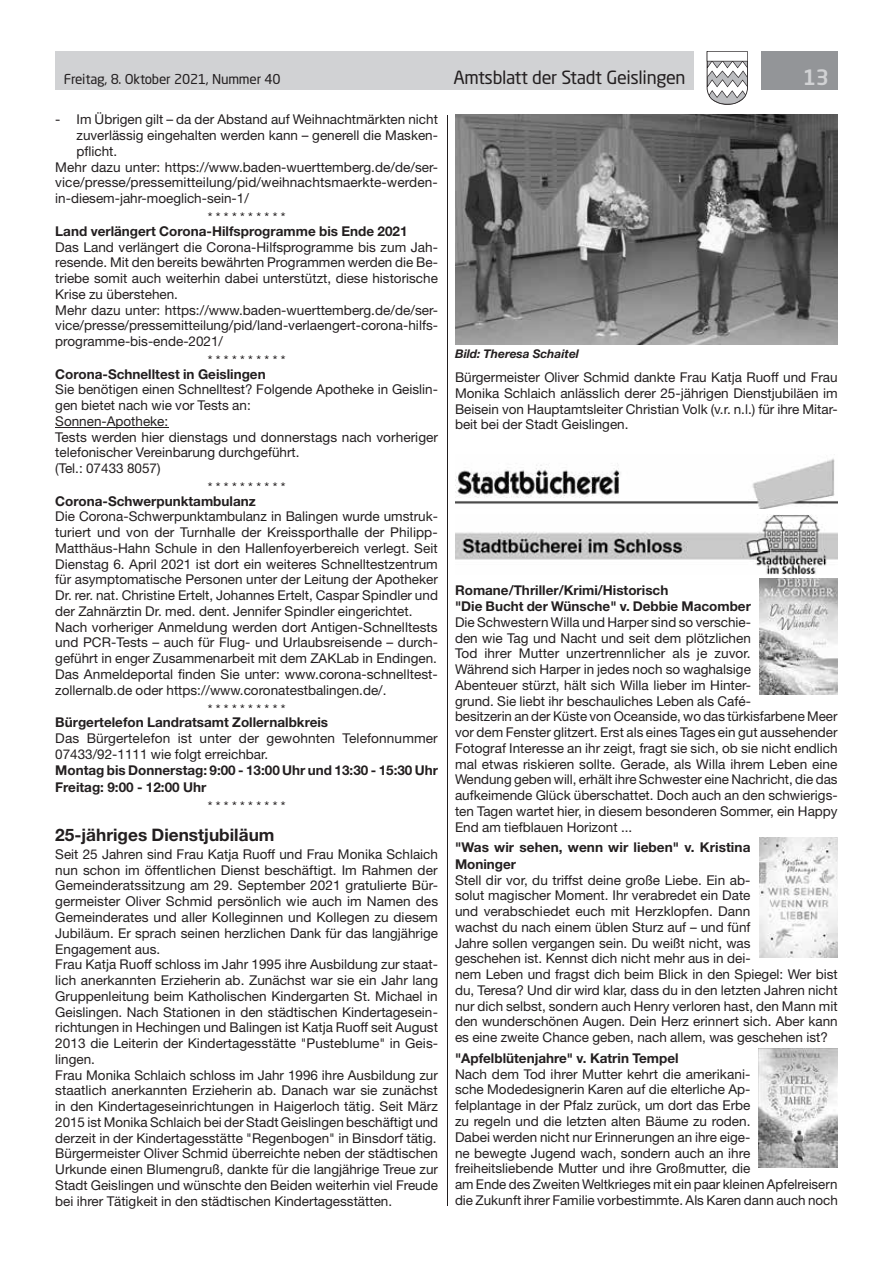
<style>
.page{position:relative;width:893px;height:1263px;background:#fff}
.page>*{position:absolute;margin:0;border:0;box-sizing:border-box;transform-origin:0 0}
.t1{font:500 21px "Neo Sans Std";color:#d1d2d4}
.t2{font:18px "Neo Sans Std";letter-spacing:-.02em;color:#231f20}
.t3{font:700 17.25px "Helvetica Neue LT Std";color:#231f20}
.t4{font:13.5px/15.8px "Helvetica Neue LT Std";color:#231f20}
.t5{font:700 13.5px/16.5px "Helvetica Neue LT Std";color:#231f20}
.t6{font:13.5px "Neo Sans Std";letter-spacing:-.015em;color:#231f20}
.t7{font:italic 700 12px "Helvetica Neue LT Std";color:#231f20}
</style>
<div class="page">
<div style="left:55px;top:51px;width:639px;height:38px;background:#d1d2d4"></div>
<div style="left:761px;top:51px;width:77px;height:38px;background:#939598"></div>
<svg style="left:707px;top:51px;width:41px;height:54px"></svg>
<hr style="left:447px;top:115px;width:1px;height:1090px;background:#231f20">
<hr style="left:55px;top:427px;width:113px;height:1px;background:#231f20">
<img style="left:455px;top:115px;width:383px;height:229px">
<img style="left:455px;top:458px;width:383px;height:51px">
<img style="left:455px;top:515px;width:383px;height:59px">
<img style="left:759px;top:578px;width:79px;height:116px">
<img style="left:759px;top:838px;width:79px;height:120px">
<img style="left:759px;top:1049px;width:79px;height:118px">
<p class="t6" style="left:64px;top:71px;width:218px">Freitag, 8. Oktober 2021, Nummer 40</p>
<h2 class="t2" style="left:453px;top:66px;width:234px">Amtsblatt der Stadt Geislingen</h2>
<h1 class="t1" style="left:803px;top:64px;width:28px">13</h1>
<p class="t4" style="left:55px;top:112px;width:384px">- Im Übrigen gilt – da der Abstand auf Weihnachtmärkten nicht</p>
<p class="t4" style="left:77px;top:127px;width:363px">zuverlässig eingehalten werden kann – generell die Masken-</p>
<p class="t4" style="left:77px;top:143px;width:42px">pflicht.</p>
<p class="t4" style="left:55px;top:159px;width:384px">Mehr dazu unter: https://www.baden-wuerttemberg.de/de/ser-</p>
<p class="t4" style="left:55px;top:175px;width:384px">vice/presse/pressemitteilung/pid/weihnachtsmaerkte-werden-</p>
<p class="t4" style="left:55px;top:190px;width:195px">in-diesem-jahr-moeglich-sein-1/</p>
<p class="t4" style="left:208px;top:209px;width:79px">* * * * * * * * * *</p>
<p class="t5" style="left:55px;top:222px;width:354px">Land verlängert Corona-Hilfsprogramme bis Ende 2021</p>
<p class="t4" style="left:55px;top:239px;width:384px">Das Land verlängert die Corona-Hilfsprogramme bis zum Jah&shy;resende. Mit den bereits bewährten Programmen werden die Be&shy;triebe somit auch weiterhin dabei unterstützt, diese historische Krise zu überstehen.<br>Mehr dazu unter: https://www.baden-wuerttemberg.de/de/ser&shy;vice/presse/pressemitteilung/pid/land-verlaengert-corona-hilfs&shy;programme-bis-ende-2021/</p>
<p class="t4" style="left:208px;top:352px;width:79px">* * * * * * * * * *</p>
<p class="t5" style="left:55px;top:365px;width:212px">Corona-Schnelltest in Geislingen</p>
<p class="t4" style="left:55px;top:381px;width:384px">Sie benötigen einen Schnelltest? Folgende Apotheke in Geislin&shy;gen bietet nach wie vor Tests an:<br>Sonnen-Apotheke:<br>Tests werden hier dienstags und donnerstags nach vorheriger telefonischer Vereinbarung durchgeführt.<br>(Tel.: 07433 8057)</p>
<p class="t4" style="left:208px;top:479px;width:79px">* * * * * * * * * *</p>
<p class="t5" style="left:55px;top:492px;width:202px">Corona-Schwerpunktambulanz</p>
<p class="t4" style="left:55px;top:508px;width:384px">Die Corona-Schwerpunktambulanz in Balingen wurde umstruk&shy;turiert und von der Turnhalle der Kreissporthalle der Philipp-Matthäus-Hahn Schule in den Hallenfoyerbereich verlegt. Seit Dienstag 6. April 2021 ist dort ein weiteres Schnelltestzentrum für asymptomatische Personen unter der Leitung der Apotheker Dr. rer. nat. Christine Ertelt, Johannes Ertelt, Caspar Spindler und der Zahnärztin Dr. med. dent. Jennifer Spindler eingerichtet.<br>Nach vorheriger Anmeldung werden dort Antigen-Schnelltests und PCR-Tests – auch für Flug- und Urlaubsreisende – durch&shy;geführt in enger Zusammenarbeit mit dem ZAKLab in Endingen.<br>Das Anmeldeportal finden Sie unter: www.corona-schnelltest&shy;zollernalb.de oder https://www.coronatestbalingen.de/.</p>
<p class="t4" style="left:208px;top:701px;width:79px">* * * * * * * * * *</p>
<p class="t5" style="left:55px;top:714px;width:274px">Bürgertelefon Landratsamt Zollernalbkreis</p>
<p class="t4" style="left:55px;top:730px;width:384px">Das Bürgertelefon ist unter der gewohnten Telefonnummer<br>07433/92-1111 wie folgt erreichbar.</p>
<p class="t5" style="left:55px;top:762px;width:384px">Montag bis Donnerstag: 9:00 - 13:00 Uhr und 13:30 - 15:30 Uhr<br>Freitag: 9:00 - 12:00 Uhr</p>
<p class="t4" style="left:208px;top:798px;width:79px">* * * * * * * * * *</p>
<p class="t3" style="left:55px;top:824px;width:221px">25-jähriges Dienstjubiläum</p>
<p class="t4" style="left:55px;top:846px;width:384px">Seit 25 Jahren sind Frau Katja Ruoff und Frau Monika Schlaich nun schon im öffentlichen Dienst beschäftigt. Im Rahmen der Gemeinderatssitzung am 29. September 2021 gratulierte Bür&shy;germeister Oliver Schmid persönlich wie auch im Namen des Gemeinderates und aller Kolleginnen und Kollegen zu diesem Jubiläum. Er sprach seinen herzlichen Dank für das langjährige Engagement aus.<br>Frau Katja Ruoff schloss im Jahr 1995 ihre Ausbildung zur staat&shy;lich anerkannten Erzieherin ab. Zunächst war sie ein Jahr lang Gruppenleitung beim Katholischen Kindergarten St. Michael in Geislingen. Nach Stationen in den städtischen Kindertagesein&shy;richtungen in Hechingen und Balingen ist Katja Ruoff seit August 2013 die Leiterin der Kindertagesstätte "Pusteblume" in Geis&shy;lingen.<br>Frau Monika Schlaich schloss im Jahr 1996 ihre Ausbildung zur staatlich anerkannten Erzieherin ab. Danach war sie zunächst in den Kindertageseinrichtungen in Haigerloch tätig. Seit März 2015 ist Monika Schlaich bei der Stadt Geislingen beschäftigt und derzeit in der Kindertagesstätte "Regenbogen" in Binsdorf tätig.<br>Bürgermeister Oliver Schmid überreichte neben der städtischen Urkunde einen Blumengruß, dankte für die langjährige Treue zur Stadt Geislingen und wünschte den Beiden weiterhin viel Freude bei ihrer Tätigkeit in den städtischen Kindertagesstätten.</p>
<p class="t7" style="left:455px;top:346px;width:125px">Bild: Theresa Schaitel</p>
<p class="t4" style="left:455px;top:369px;width:384px;text-align:justify">Bürgermeister Oliver Schmid dankte Frau Katja Ruoff und Frau Monika Schlaich anlässlich derer 25-jährigen Dienstjubiläen im Beisein von Hauptamtsleiter Christian Volk (v.r. n.l.) für ihre Mitar&shy;beit bei der Stadt Geislingen.</p>
<p class="t5" style="left:455px;top:581px;width:297px">Romane/Thriller/Krimi/Historisch<br>"Die Bucht der Wünsche" v. Debbie Macomber</p>
<p class="t4" style="left:455px;top:614px;width:384px">Die Schwestern Willa und Harper sind so verschie-<br>den wie Tag und Nacht und seit dem plötzlichen<br>Tod ihrer Mutter unzertrennlicher als je zuvor.<br>Während sich Harper in jedes noch so waghalsige<br>Abenteuer stürzt, hält sich Willa lieber im Hinter-<br>grund. Sie liebt ihr beschauliches Leben als Café-<br>besitzerin an der Küste von Oceanside, wo das türkisfarbene Meer vor dem Fenster glitzert. Erst als eines Tages ein gut aussehender Fotograf Interesse an ihr zeigt, fragt sie sich, ob sie nicht endlich mal etwas riskieren sollte. Gerade, als Willa ihrem Leben eine Wendung geben will, erhält ihre Schwester eine Nachricht, die das aufkeimende Glück überschattet. Doch auch an den schwierigs&shy;ten Tagen wartet hier, in diesem besonderen Sommer, ein Happy End am tiefblauen Horizont ...</p>
<p class="t5" style="left:455px;top:839px;width:297px">"Was wir sehen, wenn wir lieben" v. Kristina<br>Moninger</p>
<p class="t4" style="left:455px;top:872px;width:384px">Stell dir vor, du triffst deine große Liebe. Ein ab-<br>solut magischer Moment. Ihr verabredet ein Date<br>und verabschiedet euch mit Herzklopfen. Dann<br>wachst du nach einem üblen Sturz auf – und fünf<br>Jahre sollen vergangen sein. Du weißt nicht, was<br>geschehen ist. Kennst dich nicht mehr aus in dei-<br>nem Leben und fragst dich beim Blick in den Spiegel: Wer bist du, Teresa? Und dir wird klar, dass du in den letzten Jahren nicht nur dich selbst, sondern auch Henry verloren hast, den Mann mit den wunderschönen Augen. Dein Herz erinnert sich. Aber kann es eine zweite Chance geben, nach allem, was geschehen ist?</p>
<p class="t5" style="left:455px;top:1049px;width:225px">"Apfelblütenjahre" v. Katrin Tempel</p>
<p class="t4" style="left:455px;top:1066px;width:384px">Nach dem Tod ihrer Mutter kehrt die amerikani-<br>sche Modedesignerin Karen auf die elterliche Ap-<br>felplantage in der Pfalz zurück, um dort das Erbe<br>zu regeln und die letzten alten Bäume zu roden.<br>Dabei werden nicht nur Erinnerungen an ihre eige-<br>ne bewegte Jugend wach, sondern auch an ihre freiheitsliebende Mutter und ihre Großmutter, die<br>am Ende des Zweiten Weltkrieges mit ein paar kleinen Apfelreisern die Zukunft ihrer Familie vorbestimmte. Als Karen dann auch noch</p>
</div>
